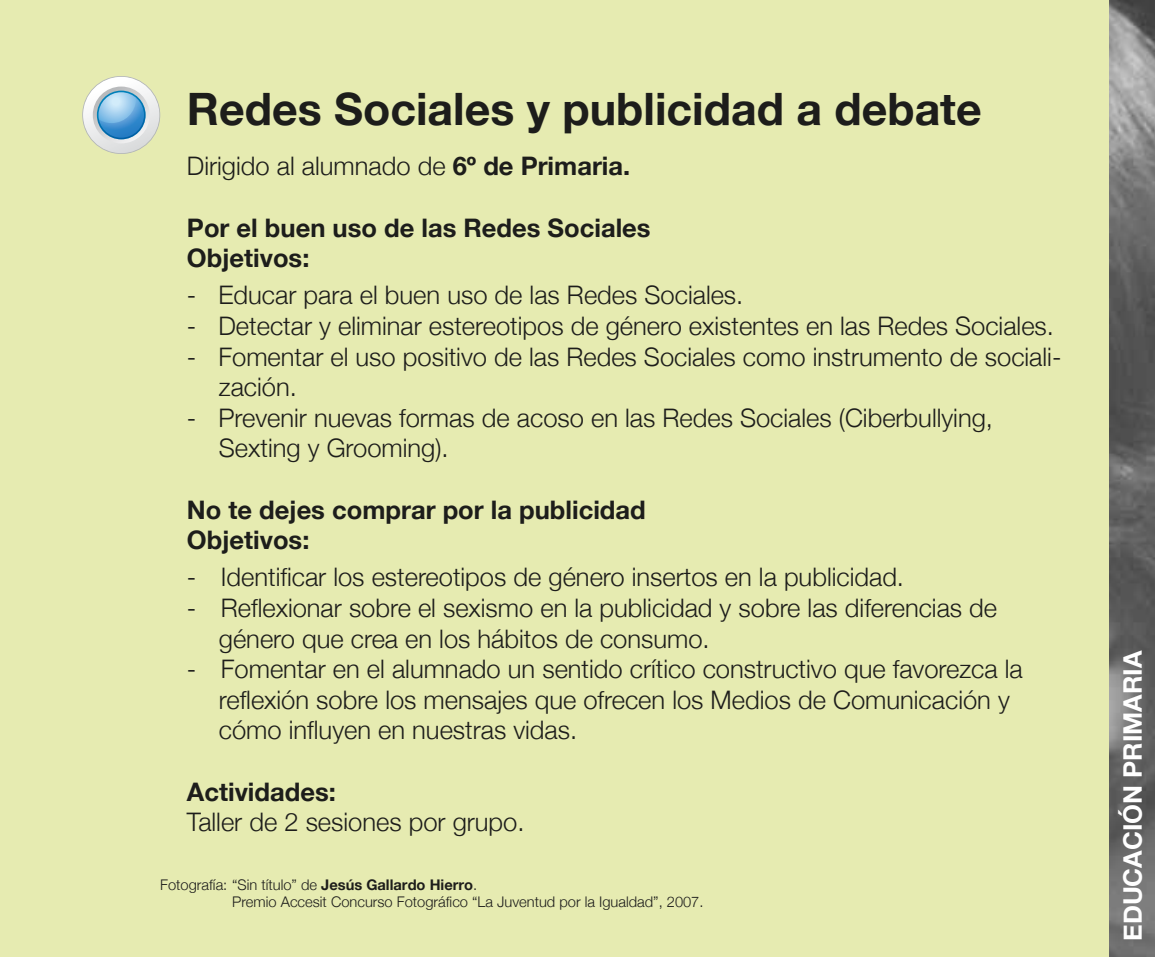
<style>
.page{position:relative;width:1155px;height:957px;background:#fff}
.page>*{position:absolute;margin:0;border:0;box-sizing:border-box;transform-origin:0 0}
.t1{font:700 44.55px "Helvetica Neue";color:#1d1d1b}
.t2{font:300 25.43px/30.6px "Helvetica Neue";color:#1d1d1b}
.t3{font:700 25.43px/30.6px "Helvetica Neue";color:#1d1d1b}
.t4{font:700 25.43px "Helvetica Neue";color:#fff}
.t5{font:300 14.62px/17.6px "Helvetica Neue";color:#1d1d1b}
.s1{font-weight:700}
</style>
<div class="page">
<div style="left:0;top:0;width:1154px;height:957px;background:#e6ebb1"></div>
<img style="left:1109px;top:0;width:45px;height:957px">
<svg style="left:82px;top:76px;width:78px;height:78px"></svg>
<h1 class="t1" style="left:187px;top:69px;width:796px">Redes Sociales y publicidad a debate</h1>
<p class="t2" style="left:187px;top:150px;width:445px">Dirigido al alumnado de <span class="s1">6º de Primaria.</span></p>
<p class="t3" style="left:187px;top:211px;width:465px">Por el buen uso de las Redes Sociales<br>Objetivos:</p>
<p class="t2" style="left:187px;top:278px;width:558px">- Educar para el buen uso de las Redes Sociales.</p>
<p class="t2" style="left:187px;top:309px;width:868px">- Detectar y eliminar estereotipos de género existentes en las Redes Sociales.</p>
<p class="t2" style="left:219px;top:340px;width:844px;text-indent:-32px">- Fomentar el uso positivo de las Redes Sociales como instrumento de sociali&shy;zación.</p>
<p class="t2" style="left:219px;top:401px;width:775px;text-indent:-32px">- Prevenir nuevas formas de acoso en las Redes Sociales (Ciberbullying,<br>Sexting y Grooming).</p>
<p class="t3" style="left:187px;top:493px;width:460px">No te dejes comprar por la publicidad<br>Objetivos:</p>
<p class="t2" style="left:187px;top:560px;width:718px">- Identificar los estereotipos de género insertos en la publicidad.</p>
<p class="t2" style="left:219px;top:591px;width:779px;text-indent:-32px">- Reflexionar sobre el sexismo en la publicidad y sobre las diferencias de género que crea en los hábitos de consumo.</p>
<p class="t2" style="left:219px;top:652px;width:805px;text-indent:-32px">- Fomentar en el alumnado un sentido crítico constructivo que favorezca la reflexión sobre los mensajes que ofrecen los Medios de Comunicación y cómo influyen en nuestras vidas.</p>
<p class="t3" style="left:187px;top:775px;width:150px">Actividades:</p>
<p class="t2" style="left:187px;top:805px;width:339px">Taller de 2 sesiones por grupo.</p>
<p class="t5" style="left:232px;top:875px;width:473px;text-indent:-72px">Fotografía: “Sin título” de <span class="s1">Jesús Gallardo Hierro</span>.<br>Premio Accesit Concurso Fotográfico “La Juventud por la Igualdad”, 2007.</p>
<p class="t4" style="left:1109px;top:941px;width:292px;rotate:-90deg">EDUCACIÓN PRIMARIA</p>
</div>
